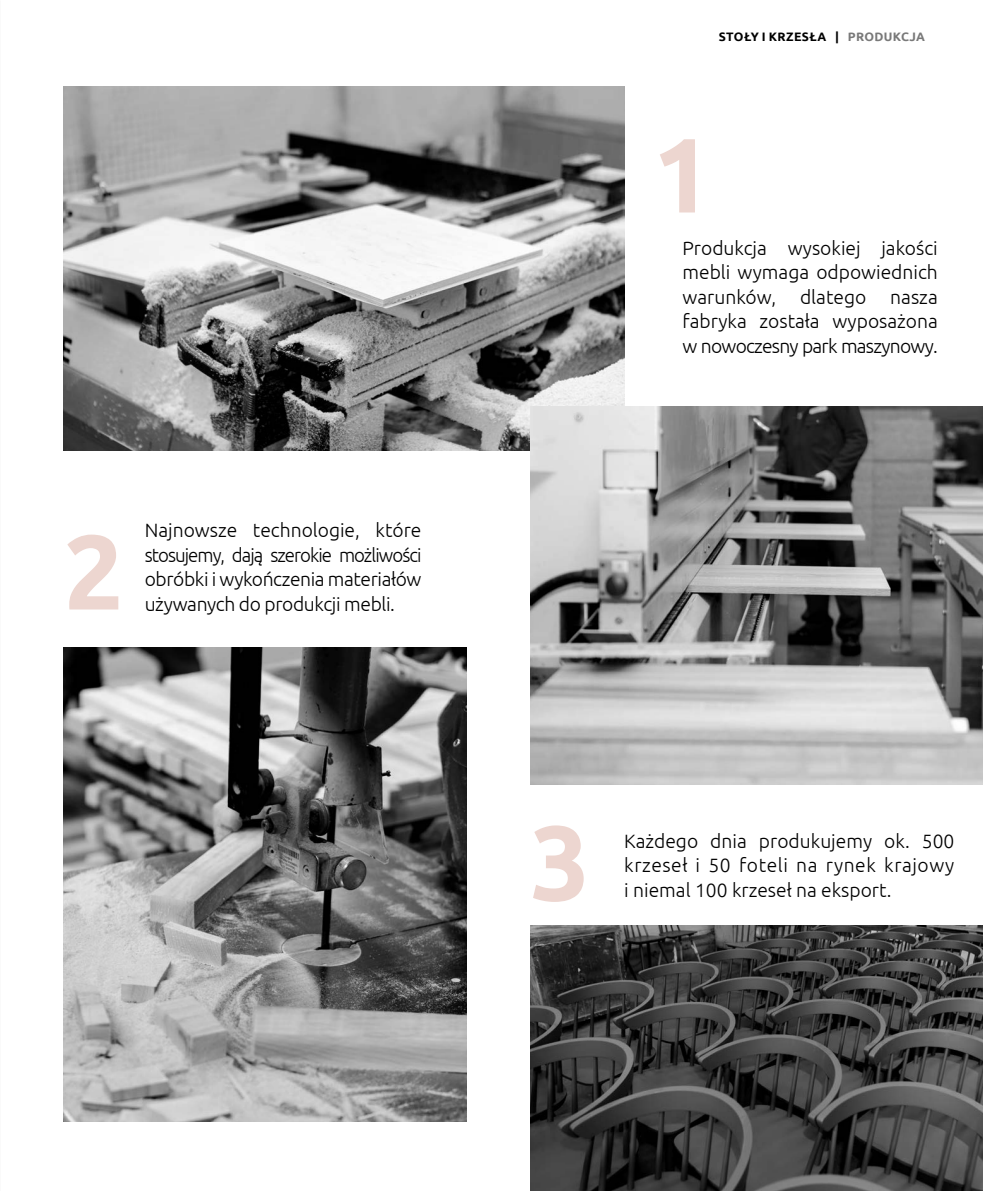
<style>
.page{position:relative;width:983px;height:1191px;background:#fff}
.page>*{position:absolute;margin:0;border:0;box-sizing:border-box;transform-origin:0 0}
.t1{font:700 105.52px "Ubuntu";color:#edd6d0}
.t2{font:300 19.25px/24.5px "Ubuntu";letter-spacing:-.01em;color:#000;text-align:justify}
.t3{font:700 12.25px "Ubuntu";letter-spacing:.025em;color:#000}
.s1{color:#797979}
</style>
<div class="page">
<img style="left:64px;top:87px;width:560px;height:363px">
<img style="left:530px;top:407px;width:452px;height:377px">
<img style="left:530px;top:925px;width:452px;height:266px">
<img style="left:64px;top:648px;width:402px;height:473px">
<h1 class="t1" style="left:64px;top:508px;width:61px">2</h1>
<p class="t2" style="left:145px;top:517px;width:278px">Najnowsze technologie, które stosujemy, dają szerokie możliwości obróbki i wykończenia materiałów używanych do produkcji mebli.</p>
<p class="t3" style="left:718px;top:29px;width:208px">STOŁY I KRZESŁA | <span class="s1">PRODUKCJA</span></p>
<h1 class="t1" style="left:652px;top:111px;width:61px">1</h1>
<p class="t2" style="left:682px;top:235px;width:257px">Produkcja wysokiej jakości mebli wymaga odpowiednich warunków, dlatego nasza fabryka została wyposażona w nowoczesny park maszynowy.</p>
<h1 class="t1" style="left:530px;top:798px;width:61px">3</h1>
<p class="t2" style="left:624px;top:828px;width:331px">Każdego dnia produkujemy ok. 500 krzeseł i 50 foteli na rynek krajowy i niemal 100 krzeseł na eksport.</p>
</div>
